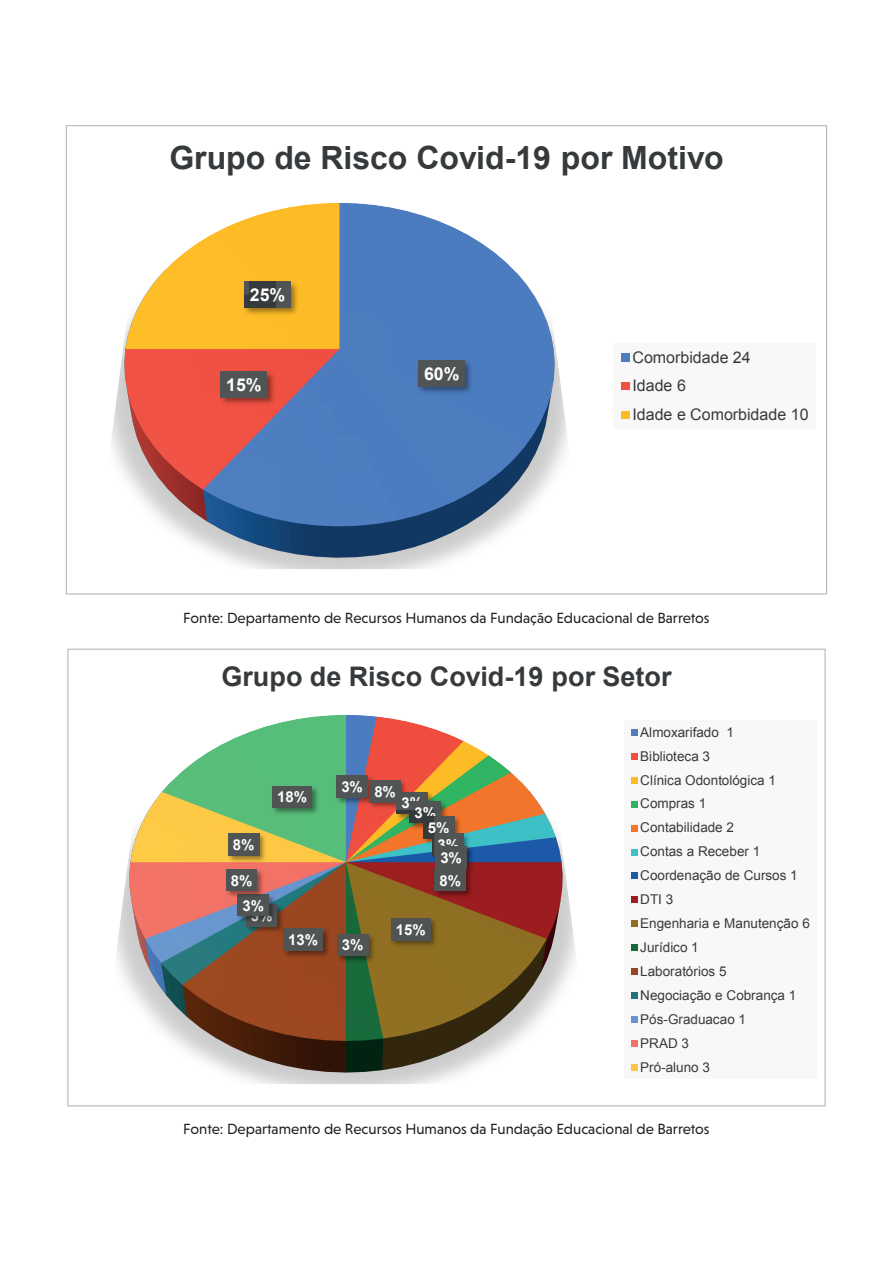
<style>
.page{position:relative;width:893px;height:1263px;background:#fff}
.page>*{position:absolute;margin:0;border:0;box-sizing:border-box;transform-origin:0 0}
.t1{font:700 31.95px "Arial";color:#373a3c}
.t2{font:700 27px "Arial";color:#373a3c}
.t3{font:700 17.7px "Arial";color:#fff}
.t4{font:16.05px/28.3px "Arial";letter-spacing:.005em;color:#373a3c}
.t5{font:15px "Niveau Grotesk";color:#231f20}
.t6{font:700 15px/15.3px "Arial";color:#fff}
.t7{font:13.5px/23.9px "Arial";letter-spacing:.005em;color:#373a3c}
</style>
<div class="page">
<img style="left:111px;top:202px;width:457px;height:367px">
<img style="left:415px;top:357px;width:61px;height:40px">
<div style="left:419px;top:360px;width:46px;height:26px;background:#515455"></div>
<img style="left:217px;top:368px;width:61px;height:41px">
<div style="left:221px;top:372px;width:46px;height:26px;background:#515455"></div>
<img style="left:241px;top:278px;width:61px;height:41px">
<svg style="left:244px;top:282px;width:46px;height:26px"></svg>
<div style="left:613px;top:344px;width:203px;height:85px;background:#f8f8f8"></div>
<div style="left:621px;top:354px;width:8px;height:8px;background:#4d7cbf"></div>
<div style="left:621px;top:382px;width:8px;height:8px;background:#ef5040"></div>
<div style="left:621px;top:411px;width:8px;height:7px;background:#fcba27"></div>
<img style="left:116px;top:714px;width:460px;height:370px">
<img style="left:334px;top:773px;width:43px;height:34px">
<div style="left:337px;top:776px;width:30px;height:21px;background:#515455"></div>
<img style="left:367px;top:777px;width:43px;height:34px">
<div style="left:370px;top:780px;width:30px;height:22px;background:#515455"></div>
<img style="left:394px;top:789px;width:43px;height:34px">
<div style="left:397px;top:792px;width:31px;height:22px;background:linear-gradient(to bottom,#5a5d5d,#404345)"></div>
<img style="left:407px;top:798px;width:43px;height:34px">
<div style="left:410px;top:801px;width:31px;height:22px;background:linear-gradient(to bottom,#575a5b,#313436)"></div>
<img style="left:420px;top:813px;width:44px;height:35px">
<svg style="left:423px;top:817px;width:31px;height:21px"></svg>
<img style="left:430px;top:831px;width:43px;height:34px">
<div style="left:433px;top:834px;width:30px;height:21px;background:#515455"></div>
<img style="left:433px;top:843px;width:43px;height:35px">
<div style="left:436px;top:846px;width:30px;height:22px;background:#515455"></div>
<img style="left:432px;top:866px;width:43px;height:34px">
<div style="left:435px;top:869px;width:31px;height:22px;background:#515455"></div>
<img style="left:388px;top:915px;width:52px;height:35px">
<div style="left:391px;top:918px;width:39px;height:22px;background:#515455"></div>
<img style="left:334px;top:931px;width:44px;height:34px">
<div style="left:337px;top:934px;width:31px;height:22px;background:#515455"></div>
<img style="left:280px;top:926px;width:52px;height:34px">
<div style="left:284px;top:929px;width:39px;height:22px;background:#515455"></div>
<img style="left:243px;top:901px;width:43px;height:35px">
<div style="left:246px;top:904px;width:31px;height:22px;background:#515455"></div>
<img style="left:235px;top:891px;width:43px;height:34px">
<div style="left:238px;top:894px;width:30px;height:22px;background:#515455"></div>
<img style="left:223px;top:866px;width:43px;height:34px">
<div style="left:226px;top:869px;width:31px;height:22px;background:#515455"></div>
<img style="left:225px;top:831px;width:44px;height:34px">
<div style="left:228px;top:834px;width:31px;height:21px;background:#515455"></div>
<img style="left:270px;top:783px;width:51px;height:34px">
<div style="left:273px;top:786px;width:39px;height:22px;background:#515455"></div>
<div style="left:624px;top:720px;width:192px;height:359px;background:#f8f8f8"></div>
<div style="left:631px;top:729px;width:6px;height:7px;background:#4d7cbf"></div>
<div style="left:631px;top:753px;width:6px;height:7px;background:#ef5040"></div>
<div style="left:631px;top:777px;width:6px;height:7px;background:#fcba27"></div>
<div style="left:631px;top:801px;width:6px;height:7px;background:#32b161"></div>
<svg style="left:631px;top:825px;width:6px;height:6px"></svg>
<svg style="left:631px;top:849px;width:6px;height:6px"></svg>
<div style="left:631px;top:872px;width:6px;height:7px;background:#1c59a8"></div>
<div style="left:631px;top:896px;width:6px;height:7px;background:#9b1e1f"></div>
<div style="left:631px;top:920px;width:6px;height:7px;background:#8e6d21"></div>
<div style="left:631px;top:944px;width:6px;height:7px;background:#186738"></div>
<div style="left:631px;top:968px;width:6px;height:7px;background:#95451f"></div>
<div style="left:631px;top:992px;width:6px;height:7px;background:#21757a"></div>
<div style="left:631px;top:1016px;width:6px;height:7px;background:#6793cd"></div>
<div style="left:631px;top:1040px;width:6px;height:7px;background:#f26f62"></div>
<div style="left:631px;top:1064px;width:6px;height:7px;background:#fbc644"></div>
<h1 class="t1" style="left:169px;top:135px;width:556px">Grupo de Risco Covid-19 por Motivo</h1>
<h3 class="t3" style="left:250px;top:282px;width:37px">25%</h3>
<h3 class="t3" style="left:226px;top:372px;width:37px">15%</h3>
<h3 class="t3" style="left:424px;top:361px;width:37px">60%</h3>
<p class="t4" style="left:632px;top:343px;width:178px">Comorbidade 24<br>Idade 6<br>Idade e Comorbidade 10</p>
<p class="t5" style="left:183px;top:609px;width:528px">Fonte: Departamento de Recursos Humanos da Fundação Educacional de Barretos</p>
<h2 class="t2" style="left:221px;top:657px;width:452px">Grupo de Risco Covid-19 por Setor</h2>
<p class="t7" style="left:640px;top:720px;width:171px">Almoxarifado 1<br>Biblioteca 3<br>Clínica Odontológica 1<br>Compras 1<br>Contabilidade 2<br>Contas a Receber 1<br>Coordenação de Cursos 1<br>DTI 3<br>Engenharia e Manutenção 6<br>Jurídico 1<br>Laboratórios 5<br>Negociação e Cobrança 1<br>Pós-Graduacao 1<br>PRAD 3<br>Pró-aluno 3</p>
<p class="t6" style="left:341px;top:781px;width:56px">3% 8%</p>
<p class="t6" style="left:277px;top:790px;width:31px">18%</p>
<p class="t6" style="left:402px;top:796px;width:23px">3%</p>
<p class="t6" style="left:428px;top:805px;width:23px;text-indent:-13px">3%<br>5%</p>
<p class="t6" style="left:437px;top:838px;width:26px;line-height:12.8px">3%<br>3%</p>
<p class="t6" style="left:440px;top:873px;width:23px">8%</p>
<p class="t6" style="left:396px;top:922px;width:31px">15%</p>
<p class="t6" style="left:233px;top:837px;width:23px">8%</p>
<p class="t6" style="left:231px;top:873px;width:23px">8%</p>
<p class="t6" style="left:242px;top:898px;width:23px">3%</p>
<p class="t6" style="left:251px;top:908px;width:23px">3%</p>
<p class="t6" style="left:288px;top:932px;width:31px">13%</p>
<p class="t6" style="left:342px;top:938px;width:23px">3%</p>
<p class="t5" style="left:183px;top:1120px;width:528px">Fonte: Departamento de Recursos Humanos da Fundação Educacional de Barretos</p>
</div>
